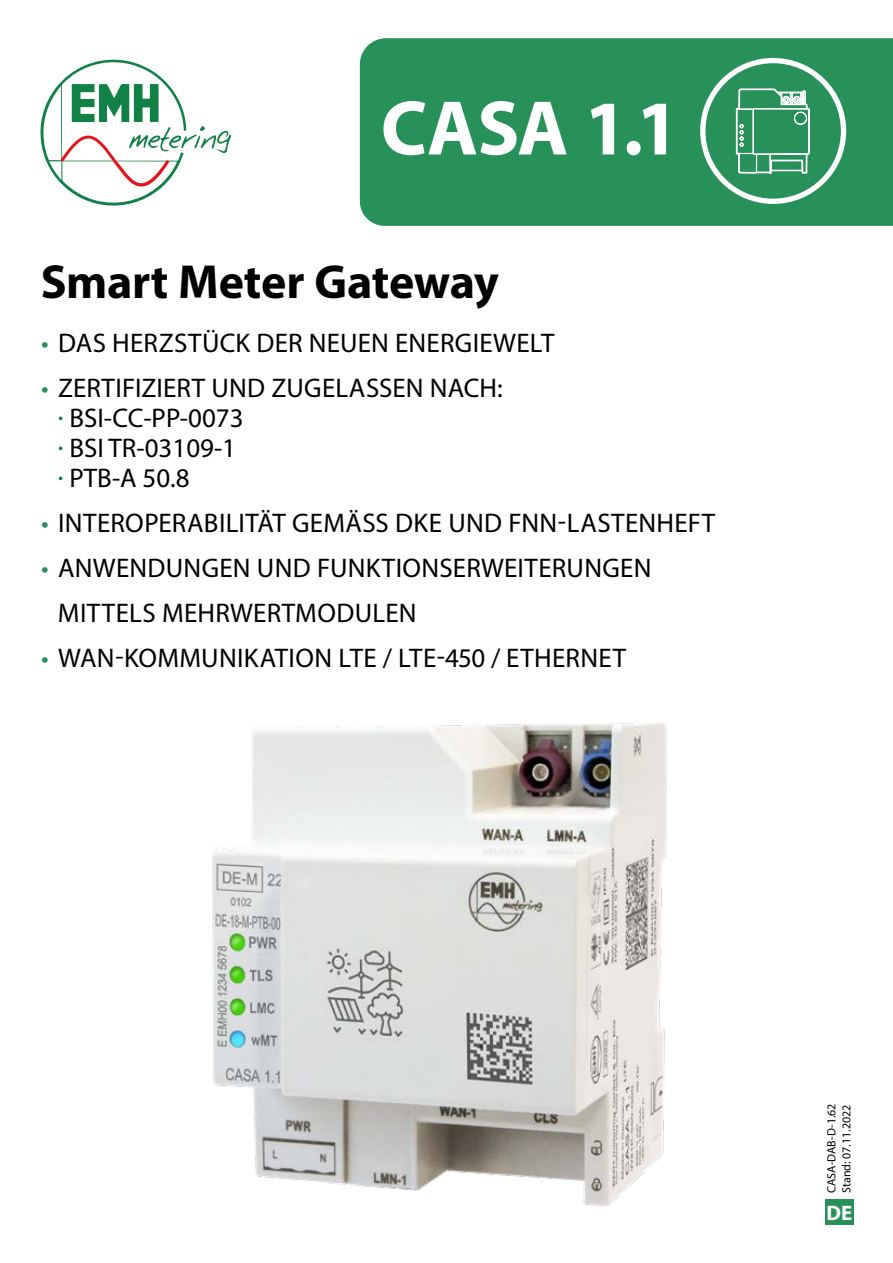
<style>
.page{position:relative;width:893px;height:1263px;background:#fff}
.page>*{position:absolute;margin:0;border:0;box-sizing:border-box;transform-origin:0 0}
.t1{font:700 78px "Myriad Pro";color:#fff}
.t2{font:700 48px "Myriad Pro";letter-spacing:-.01em;color:#000}
.t3{font:27px/30px "Myriad Pro";letter-spacing:.01em;color:#000}
.t4{font:700 21px "Myriad Pro";color:#fff}
.t5{font:12px/15px "Myriad Pro";color:#000}
.s1{color:#28915a}
.s2{color:#007d40}
</style>
<div class="page">
<div style="left:360px;top:38px;width:533px;height:188px;background:#28915a"></div>
<svg style="left:40px;top:60px;width:191px;height:146px"></svg>
<svg style="left:700px;top:58px;width:146px;height:146px;background:#4ca376"></svg>
<div style="left:825px;top:1199px;width:29px;height:26px;background:#28915a"></div>
<img style="left:212px;top:723px;width:454px;height:483px">
<h1 class="t1" style="left:381px;top:77px;width:300px">CASA 1.1</h1>
<h2 class="t2" style="left:41px;top:251px;width:459px">Smart Meter Gateway</h2>
<p class="t3" style="left:41px;top:327px;width:515px"><span class="s1">•</span> DAS HERZSTÜCK DER NEUEN ENERGIEWELT</p>
<p class="t3" style="left:58px;top:372px;width:446px;text-indent:-17px"><span class="s1">•</span> ZERTIFIZIERT UND ZUGELASSEN NACH: <span class="s2">·</span> BSI-CC-PP-0073<br><span class="s2">·</span> BSI TR-03109-1<br><span class="s2">·</span> PTB-A 50.8</p>
<p class="t3" style="left:41px;top:507px;width:676px"><span class="s1">•</span> INTEROPERABILITÄT GEMÄSS DKE UND FNN-LASTENHEFT</p>
<p class="t3" style="left:58px;top:545px;width:595px;line-height:45px;text-indent:-17px"><span class="s1">•</span> ANWENDUNGEN UND FUNKTIONSERWEITERUNGEN<br>MITTELS MEHRWERTMODULEN</p>
<p class="t3" style="left:41px;top:642px;width:586px"><span class="s1">•</span> WAN-KOMMUNIKATION LTE / LTE-450 / ETHERNET</p>
<p class="t5" style="left:824px;top:1193px;width:91px;rotate:-90deg">CASA-DAB-D-1.62<br>Stand: 07.11.2022</p>
<p class="t4" style="left:826px;top:1199px;width:27px">DE</p>
</div>
